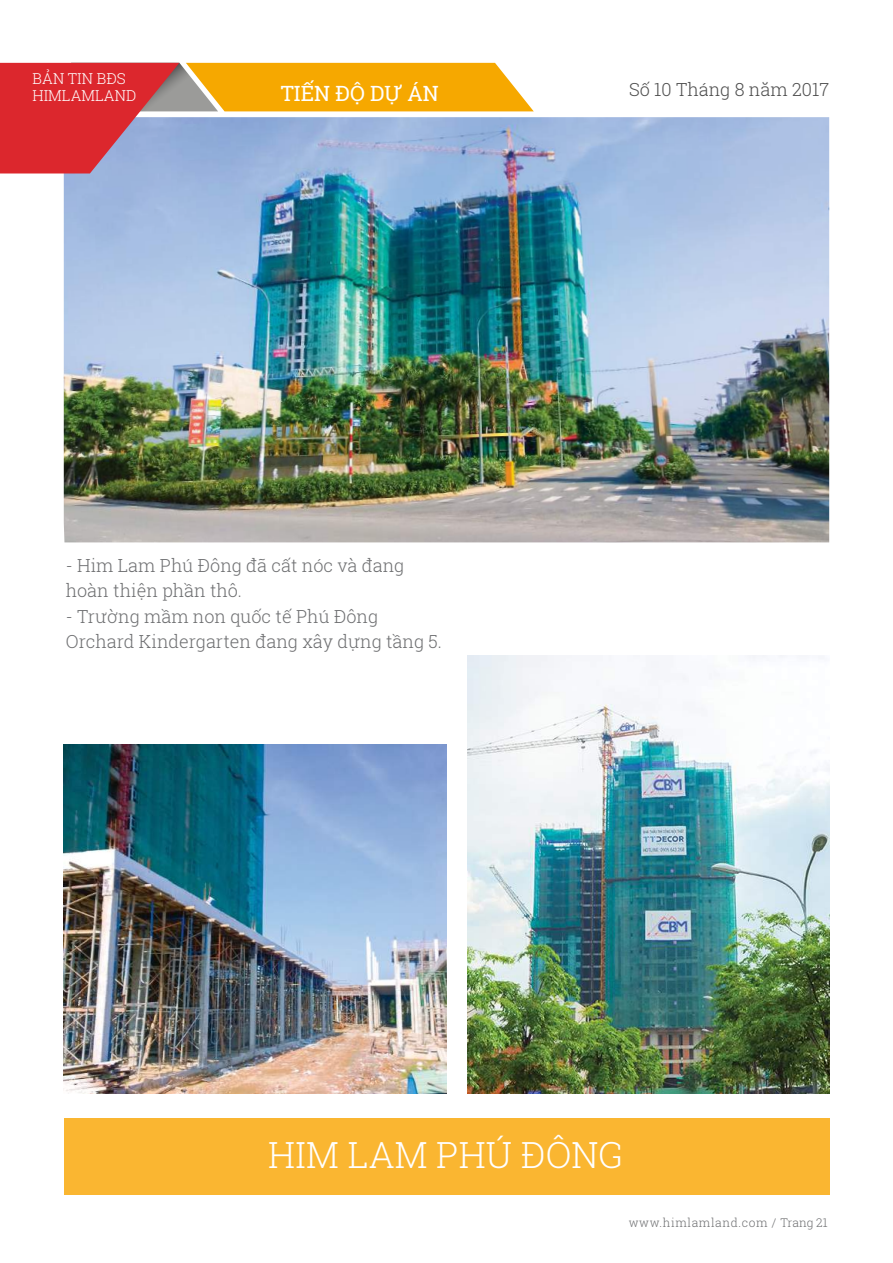
<style>
.page{position:relative;width:893px;height:1263px;background:#fff}
.page>*{position:absolute;margin:0;border:0;box-sizing:border-box;transform-origin:0 0}
.t1{font:300 36px "Roboto Slab";color:#fff}
.t2{font:21px "Roboto Slab";color:#fff}
.t3{font:300 18px/25.5px "Roboto Slab";color:#6e6f71}
.t4{font:300 18px "Roboto Slab";color:#4d4d4d}
.t5{font:300 15px/16.5px "Roboto Slab";color:#fff}
.t6{font:300 12px "Roboto Slab";letter-spacing:.05em;color:#6e6f71}
</style>
<div class="page">
<img style="left:468px;top:655px;width:361px;height:439px">
<img style="left:64px;top:117px;width:765px;height:425px">
<div style="left:64px;top:1118px;width:765px;height:76px;background:#fab631"></div>
<svg style="left:0;top:63px;width:534px;height:110px;background:#c78f77"></svg>
<img style="left:64px;top:745px;width:382px;height:349px">
<p class="t5" style="left:32px;top:70px;width:105px">BẢN TIN BĐS<br>HIMLAMLAND</p>
<p class="t2" style="left:281px;top:79px;width:160px">TIẾN ĐỘ DỰ ÁN</p>
<p class="t4" style="left:629px;top:77px;width:202px">Số 10 Tháng 8 năm 2017</p>
<p class="t3" style="left:66px;top:552px;width:340px">- Him Lam Phú Đông đã cất nóc và đang hoàn thiện phần thô.</p>
<p class="t3" style="left:66px;top:603px;width:378px">- Trường mầm non quốc tế Phú Đông<br>Orchard Kindergarten đang xây dựng tầng 5.</p>
<h1 class="t1" style="left:268px;top:1130px;width:357px">HIM LAM PHÚ ĐÔNG</h1>
<p class="t6" style="left:629px;top:1214px;width:200px">www.himlamland.com / Trang 21</p>
</div>
